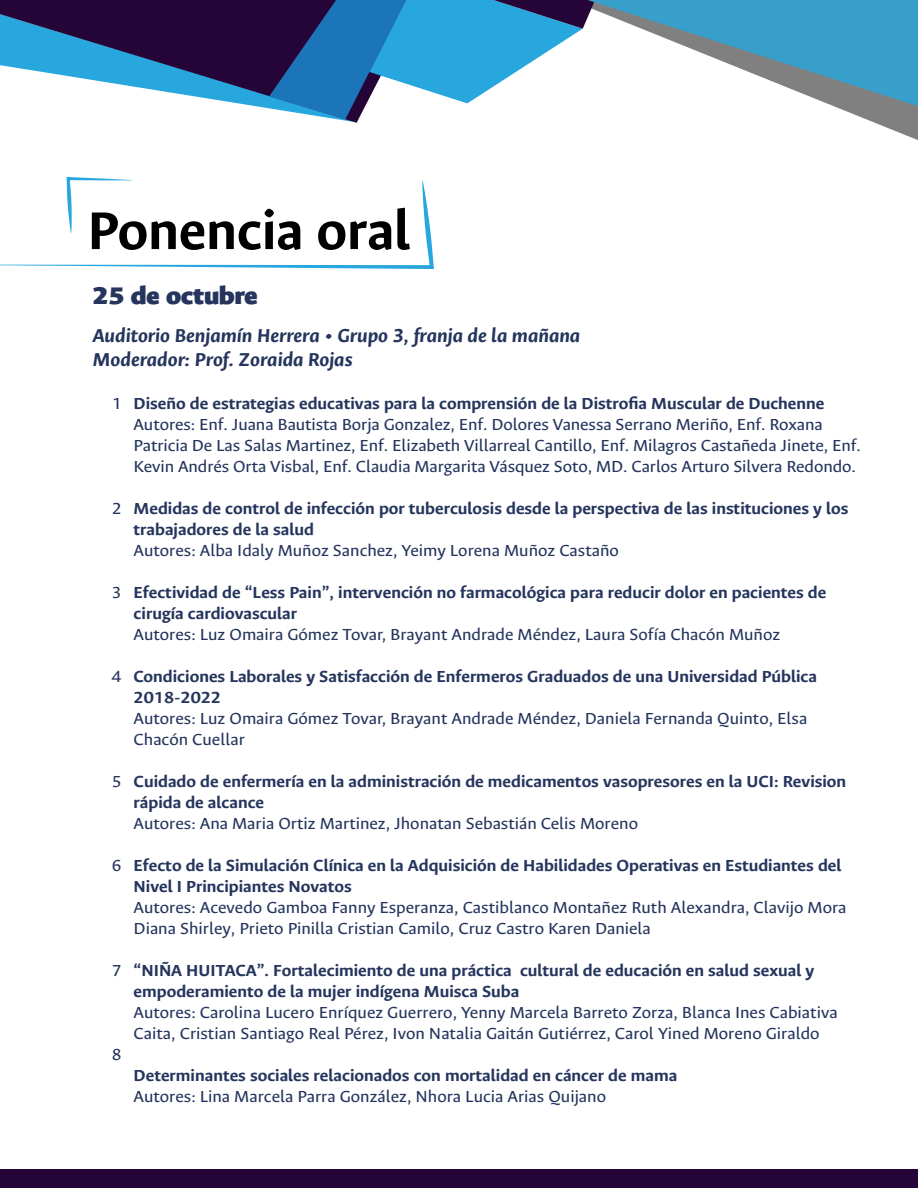
<style>
.page{position:relative;width:918px;height:1188px;background:#fff}
.page>*{position:absolute;margin:0;border:0;box-sizing:border-box;transform-origin:0 0}
.t1{font:700 59.7px "Ancizar Sans";color:#000}
.t2{font:900 27px "Ancizar Sans";color:#25355d;scale:1.05 1}
.t3{font:italic 700 21px/24px "Ancizar Sans";color:#25355d;scale:1.05 1}
.t4{font:18px/21px "Ancizar Sans";color:#25355d;scale:1.05 1}
.t5{font:700 18px/21px "Ancizar Sans";color:#25355d;scale:1.05 1}
</style>
<div class="page">
<svg style="left:594px;top:0;width:324px;height:128px"></svg>
<svg style="left:0;top:0;width:594px;height:123px"></svg>
<div style="left:0;top:1170px;width:918px;height:18px;background:#250538"></div>
<svg style="left:0;top:177px;width:434px;height:92px"></svg>
<h1 class="t1" style="left:88px;top:197px;width:324px">Ponencia oral</h1>
<h2 class="t2" style="left:93px;top:280px;width:159px">25 de octubre</h2>
<p class="t3" style="left:93px;top:324px;width:466px">Auditorio Benjamín Herrera • Grupo 3, franja de la mañana<br>Moderador: Prof. Zoraida Rojas</p>
<p class="t4" style="left:112px;top:393px;width:11px">1</p>
<p class="t5" style="left:134px;top:393px;width:659px">Diseño de estrategias educativas para la comprensión de la Distrofia Muscular de Duchenne</p>
<p class="t4" style="left:134px;top:414px;width:694px">Autores: Enf. Juana Bautista Borja Gonzalez, Enf. Dolores Vanessa Serrano Meriño, Enf. Roxana<br>Patricia De Las Salas Martinez, Enf. Elizabeth Villarreal Cantillo, Enf. Milagros Castañeda Jinete, Enf.<br>Kevin Andrés Orta Visbal, Enf. Claudia Margarita Vásquez Soto, MD. Carlos Arturo Silvera Redondo.</p>
<p class="t5" style="left:134px;top:498px;width:682px">Medidas de control de infección por tuberculosis desde la perspectiva de las instituciones y los trabajadores de la salud</p>
<p class="t4" style="left:134px;top:540px;width:464px">Autores: Alba Idaly Muñoz Sanchez, Yeimy Lorena Muñoz Castaño</p>
<p class="t5" style="left:134px;top:582px;width:661px">Efectividad de “Less Pain”, intervención no farmacológica para reducir dolor en pacientes de cirugía cardiovascular</p>
<p class="t4" style="left:134px;top:624px;width:617px">Autores: Luz Omaira Gómez Tovar, Brayant Andrade Méndez, Laura Sofía Chacón Muñoz</p>
<p class="t5" style="left:134px;top:666px;width:652px">Condiciones Laborales y Satisfacción de Enfermeros Graduados de una Universidad Pública<br>2018-2022</p>
<p class="t4" style="left:134px;top:708px;width:643px">Autores: Luz Omaira Gómez Tovar, Brayant Andrade Méndez, Daniela Fernanda Quinto, Elsa<br>Chacón Cuellar</p>
<p class="t5" style="left:134px;top:771px;width:680px">Cuidado de enfermería en la administración de medicamentos vasopresores en la UCI: Revision rápida de alcance</p>
<p class="t4" style="left:134px;top:813px;width:482px">Autores: Ana Maria Ortiz Martinez, Jhonatan Sebastián Celis Moreno</p>
<p class="t5" style="left:134px;top:855px;width:676px">Efecto de la Simulación Clínica en la Adquisición de Habilidades Operativas en Estudiantes del<br>Nivel I Principiantes Novatos</p>
<p class="t4" style="left:134px;top:897px;width:681px">Autores: Acevedo Gamboa Fanny Esperanza, Castiblanco Montañez Ruth Alexandra, Clavijo Mora<br>Diana Shirley, Prieto Pinilla Cristian Camilo, Cruz Castro Karen Daniela</p>
<p class="t5" style="left:134px;top:960px;width:650px">“NIÑA HUITACA”. Fortalecimiento de una práctica cultural de educación en salud sexual y empoderamiento de la mujer indígena Muisca Suba</p>
<p class="t4" style="left:134px;top:1002px;width:672px">Autores: Carolina Lucero Enríquez Guerrero, Yenny Marcela Barreto Zorza, Blanca Ines Cabiativa<br>Caita, Cristian Santiago Real Pérez, Ivon Natalia Gaitán Gutiérrez, Carol Yined Moreno Giraldo</p>
<p class="t5" style="left:134px;top:1065px;width:519px">Determinantes sociales relacionados con mortalidad en cáncer de mama</p>
<p class="t4" style="left:134px;top:1086px;width:451px">Autores: Lina Marcela Parra González, Nhora Lucia Arias Quijano</p>
<p class="t4" style="left:112px;top:498px;width:11px">2</p>
<p class="t4" style="left:112px;top:582px;width:11px">3</p>
<p class="t4" style="left:112px;top:666px;width:11px">4</p>
<p class="t4" style="left:112px;top:771px;width:11px">5</p>
<p class="t4" style="left:112px;top:855px;width:11px">6</p>
<p class="t4" style="left:112px;top:960px;width:11px">7</p>
<p class="t4" style="left:112px;top:1044px;width:11px">8</p>
</div>
